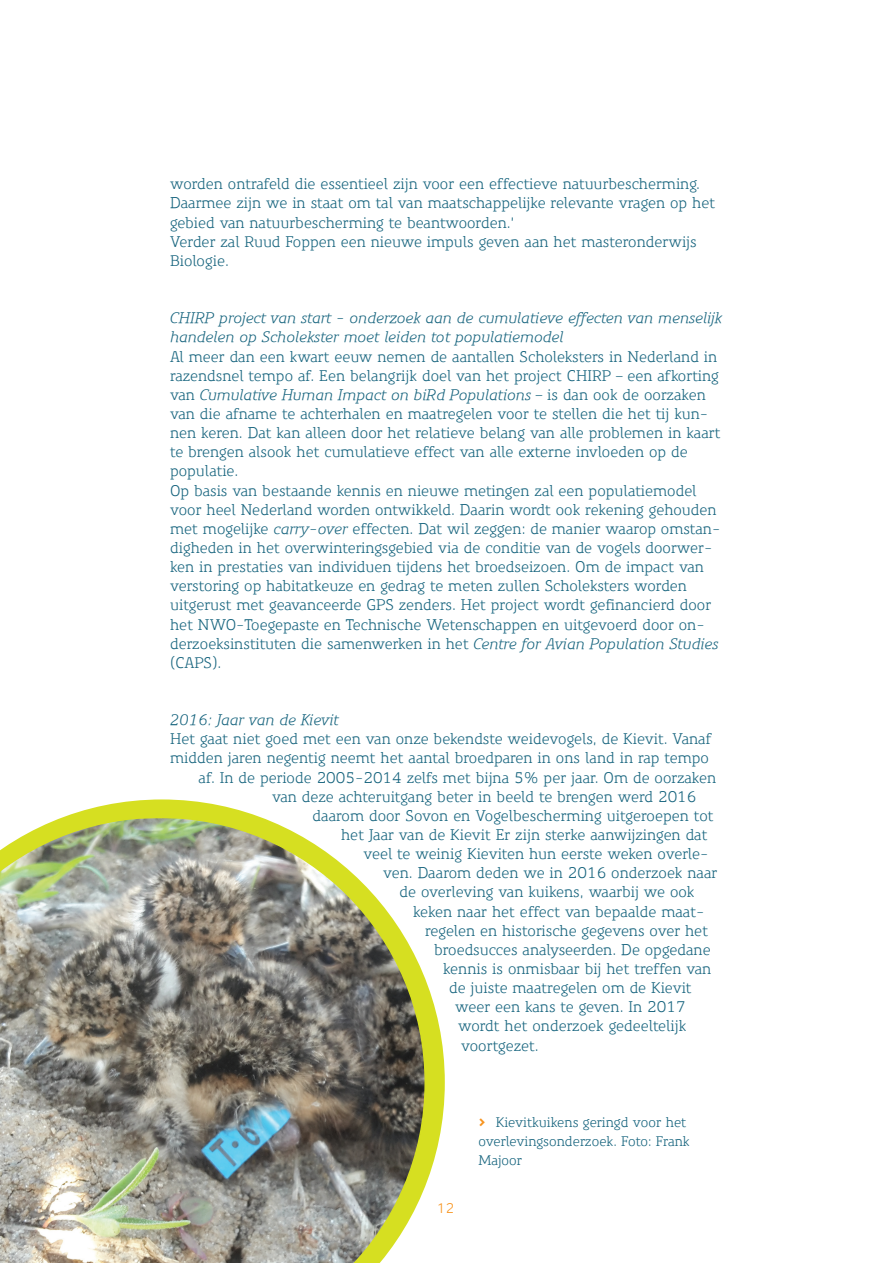
<style>
.page{position:relative;width:893px;height:1263px;background:#fff}
.page>*{position:absolute;margin:0;border:0;box-sizing:border-box;transform-origin:0 0}
.t1{font:15px/19.2px "Precious Serif";color:#15637d}
.t2{font:italic 15px/19.2px "Precious Serif";color:#15637d}
.t3{font:13.5px/19.2px "Precious Serif";color:#15637d}
.t4{font:13.5px "Precious Sans";color:#f7931d}
.s1{font-style:italic}
.s2{font-weight:700;font-size:15px;color:#f7931d}
</style>
<div class="page">
<svg style="left:66px;top:799px;width:379px;height:385px"></svg>
<img style="left:0;top:816px;width:426px;height:447px">
<p class="t1" style="left:170px;top:174px;width:547px">worden ontrafeld die essentieel zijn voor een effectieve natuurbescherming.<br>Daarmee zijn we in staat om tal van maatschappelijke relevante vragen op het gebied van natuurbescherming te beantwoorden.’<br>Verder zal Ruud Foppen een nieuwe impuls geven aan het masteronderwijs Biologie.</p>
<p class="t2" style="left:170px;top:308px;width:553px">CHIRP project van start - onderzoek aan de cumulatieve effecten van menselijk handelen op Scholekster moet leiden tot populatiemodel</p>
<p class="t1" style="left:170px;top:347px;width:552px">Al meer dan een kwart eeuw nemen de aantallen Scholeksters in Nederland in razendsnel tempo af. Een belangrijk doel van het project CHIRP – een afkorting van <span class="s1">Cumulative Human Impact on biRd Populations</span> – is dan ook de oorzaken van die afname te achterhalen en maatregelen voor te stellen die het tij kun&shy;nen keren. Dat kan alleen door het relatieve belang van alle problemen in kaart te brengen alsook het cumulatieve effect van alle externe invloeden op de populatie.<br>Op basis van bestaande kennis en nieuwe metingen zal een populatiemodel voor heel Nederland worden ontwikkeld. Daarin wordt ook rekening gehouden met mogelijke <span class="s1">carry-over</span> effecten. Dat wil zeggen: de manier waarop omstan&shy;digheden in het overwinteringsgebied via de conditie van de vogels doorwer&shy;ken in prestaties van individuen tijdens het broedseizoen. Om de impact van verstoring op habitatkeuze en gedrag te meten zullen Scholeksters worden uitgerust met geavanceerde GPS zenders. Het project wordt gefinancierd door het NWO-Toegepaste en Technische Wetenschappen en uitgevoerd door on&shy;derzoeksinstituten die samenwerken in het <span class="s1">Centre for Avian Population Studies </span>(CAPS).</p>
<p class="t2" style="left:170px;top:710px;width:170px">2016: Jaar van de Kievit</p>
<p class="t1" style="left:170px;top:729px;width:543px">Het gaat niet goed met een van onze bekendste weidevogels, de Kievit. Vanaf</p>
<p class="t1" style="left:170px;top:749px;width:540px">midden jaren negentig neemt het aantal broedparen in ons land in rap tempo</p>
<p class="t1" style="left:199px;top:768px;width:519px">af. In de periode 2005-2014 zelfs met bijna 5% per jaar. Om de oorzaken</p>
<p class="t1" style="left:272px;top:787px;width:426px">van deze achteruitgang beter in beeld te brengen werd 2016</p>
<p class="t1" style="left:313px;top:806px;width:402px">daarom door Sovon en Vogelbescherming uitgeroepen tot</p>
<p class="t1" style="left:341px;top:825px;width:368px">het Jaar van de Kievit Er zijn sterke aanwijzingen dat</p>
<p class="t1" style="left:364px;top:844px;width:346px">veel te weinig Kieviten hun eerste weken overle-</p>
<p class="t1" style="left:383px;top:863px;width:336px">ven. Daarom deden we in 2016 onderzoek naar</p>
<p class="t1" style="left:400px;top:883px;width:297px">de overleving van kuikens, waarbij we ook</p>
<p class="t1" style="left:413px;top:902px;width:293px">keken naar het effect van bepaalde maat-</p>
<p class="t1" style="left:425px;top:921px;width:285px">regelen en historische gegevens over het</p>
<p class="t1" style="left:434px;top:940px;width:278px">broedsucces analyseerden. De opgedane</p>
<p class="t1" style="left:443px;top:959px;width:270px">kennis is onmisbaar bij het treffen van</p>
<p class="t1" style="left:449px;top:978px;width:244px">de juiste maatregelen om de Kievit</p>
<p class="t1" style="left:455px;top:997px;width:232px">weer een kans te geven. In 2017</p>
<p class="t1" style="left:458px;top:1017px;width:230px">wordt het onderzoek gedeeltelijk</p>
<p class="t1" style="left:461px;top:1036px;width:79px">voortgezet.</p>
<p class="t4" style="left:437px;top:1199px;width:19px">12</p>
<p class="t3" style="left:478px;top:1112px;width:213px"><span class="s2">&gt;</span> Kievitkuikens geringd voor het overlevingsonderzoek. Foto: Frank<br>Majoor</p>
</div>
